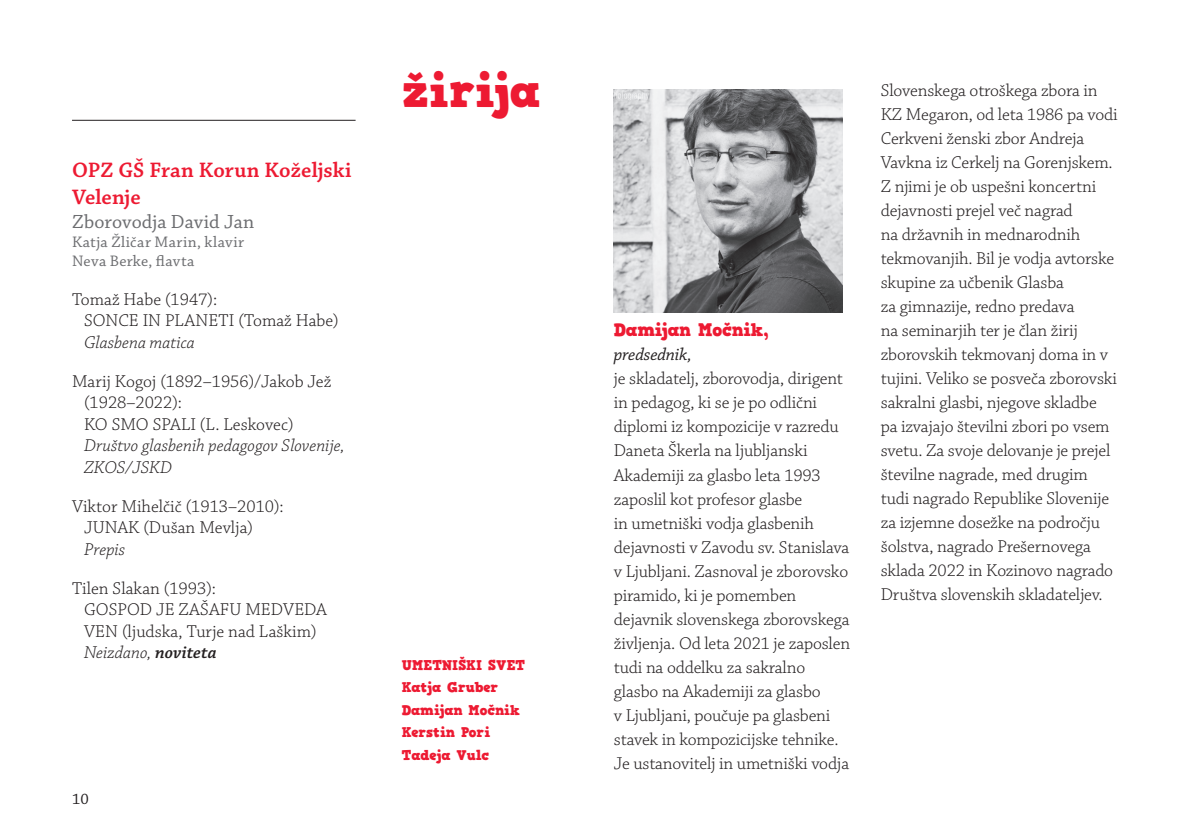
<style>
.page{position:relative;width:1191px;height:840px;background:#fff}
.page>*{position:absolute;margin:0;border:0;box-sizing:border-box;transform-origin:0 0}
.t1{font:700 47px "HVD Comic Serif";color:#ed1a32}
.t2{font:600 22px/26.4px "Chaparral Pro";letter-spacing:.005em;color:#ed1a32}
.t3{font:20px "Chaparral Pro";letter-spacing:.005em;color:#6c6d70}
.t4{font:300 18px/24px "Chaparral Pro";letter-spacing:-.01em;color:#231f20}
.t5{font:italic 300 18px/21.6px "Chaparral Pro";color:#231f20}
.t6{font:700 18px "HVD Comic Serif";letter-spacing:-.01em;color:#ed1a32}
.t7{font:italic 18px "Chaparral Pro";letter-spacing:-.01em;color:#231f20}
.t8{font:16px/19.2px "Chaparral Pro";letter-spacing:.025em;color:#6c6d70}
.t9{font:16px "Chaparral Pro";color:#231f20}
.t10{font:700 14px/22.4px "HVD Comic Serif";color:#ed1a32}
.s1{font-style:italic}
.s2{font-weight:600;font-style:italic}
</style>
<div class="page">
<hr style="left:72px;top:120px;width:283px;height:1px;background:#231f20">
<img style="left:614px;top:89px;width:228px;height:223px">
<p class="t2" style="left:72px;top:157px;width:281px">OPZ GŠ Fran Korun Koželjski<br>Velenje</p>
<p class="t3" style="left:72px;top:210px;width:184px">Zborovodja David Jan</p>
<p class="t8" style="left:72px;top:232px;width:174px">Katja Žličar Marin, klavir<br>Neva Berke, flavta</p>
<p class="t4" style="left:84px;top:289px;width:256px;line-height:21.6px;text-indent:-12px">Tomaž Habe (1947):<br>SONCE IN PLANETI (Tomaž Habe)</p>
<p class="t5" style="left:84px;top:332px;width:112px">Glasbena matica</p>
<p class="t4" style="left:84px;top:370px;width:249px;line-height:21.6px;text-indent:-12px">Marij Kogoj (1892–1956)/Jakob Jež (1928–2022):<br>KO SMO SPALI (L. Leskovec)</p>
<p class="t5" style="left:84px;top:435px;width:262px">Društvo glasbenih pedagogov Slovenije,<br>ZKOS/JSKD</p>
<p class="t4" style="left:84px;top:495px;width:201px;line-height:21.6px;text-indent:-12px">Viktor Mihelčič (1913–2010):<br>JUNAK (Dušan Mevlja)</p>
<p class="t5" style="left:84px;top:539px;width:43px">Prepis</p>
<p class="t4" style="left:84px;top:577px;width:244px;line-height:21.6px;text-indent:-12px">Tilen Slakan (1993):<br>GOSPOD JE ZAŠAFU MEDVEDA<br>VEN (ljudska, Turje nad Laškim)<br><span class="s1">Neizdano,</span> <span class="s2">noviteta</span></p>
<p class="t9" style="left:72px;top:789px;width:18px">10</p>
<h1 class="t1" style="left:402px;top:59px;width:139px">žirija</h1>
<p class="t10" style="left:402px;top:653px;width:125px">UMETNIŠKI SVET<br>Katja Gruber<br>Damijan Močnik<br>Kerstin Pori<br>Tadeja Vulc</p>
<p class="t6" style="left:614px;top:318px;width:156px">Damijan Močnik,</p>
<p class="t7" style="left:614px;top:344px;width:79px">predsednik,</p>
<p class="t4" style="left:614px;top:367px;width:238px">je skladatelj, zborovodja, dirigent in pedagog, ki se je po odlični diplomi iz kompozicije v razredu<br>Daneta Škerla na ljubljanski<br>Akademiji za glasbo leta 1993 zaposlil kot profesor glasbe<br>in umetniški vodja glasbenih dejavnosti v Zavodu sv. Stanislava v Ljubljani. Zasnoval je zborovsko piramido, ki je pomemben dejavnik slovenskega zborovskega življenja. Od leta 2021 je zaposlen tudi na oddelku za sakralno glasbo na Akademiji za glasbo<br>v Ljubljani, poučuje pa glasbeni stavek in kompozicijske tehnike.<br>Je ustanovitelj in umetniški vodja</p>
<p class="t4" style="left:880px;top:79px;width:238px">Slovenskega otroškega zbora in<br>KZ Megaron, od leta 1986 pa vodi<br>Cerkveni ženski zbor Andreja<br>Vavkna iz Cerkelj na Gorenjskem.<br>Z njimi je ob uspešni koncertni dejavnosti prejel več nagrad<br>na državnih in mednarodnih tekmovanjih. Bil je vodja avtorske skupine za učbenik Glasba<br>za gimnazije, redno predava<br>na seminarjih ter je član žirij zborovskih tekmovanj doma in v tujini. Veliko se posveča zborovski sakralni glasbi, njegove skladbe pa izvajajo številni zbori po vsem svetu. Za svoje delovanje je prejel številne nagrade, med drugim tudi nagrado Republike Slovenije za izjemne dosežke na področju šolstva, nagrado Prešernovega sklada 2022 in Kozinovo nagrado<br>Društva slovenskih skladateljev.</p>
</div>
